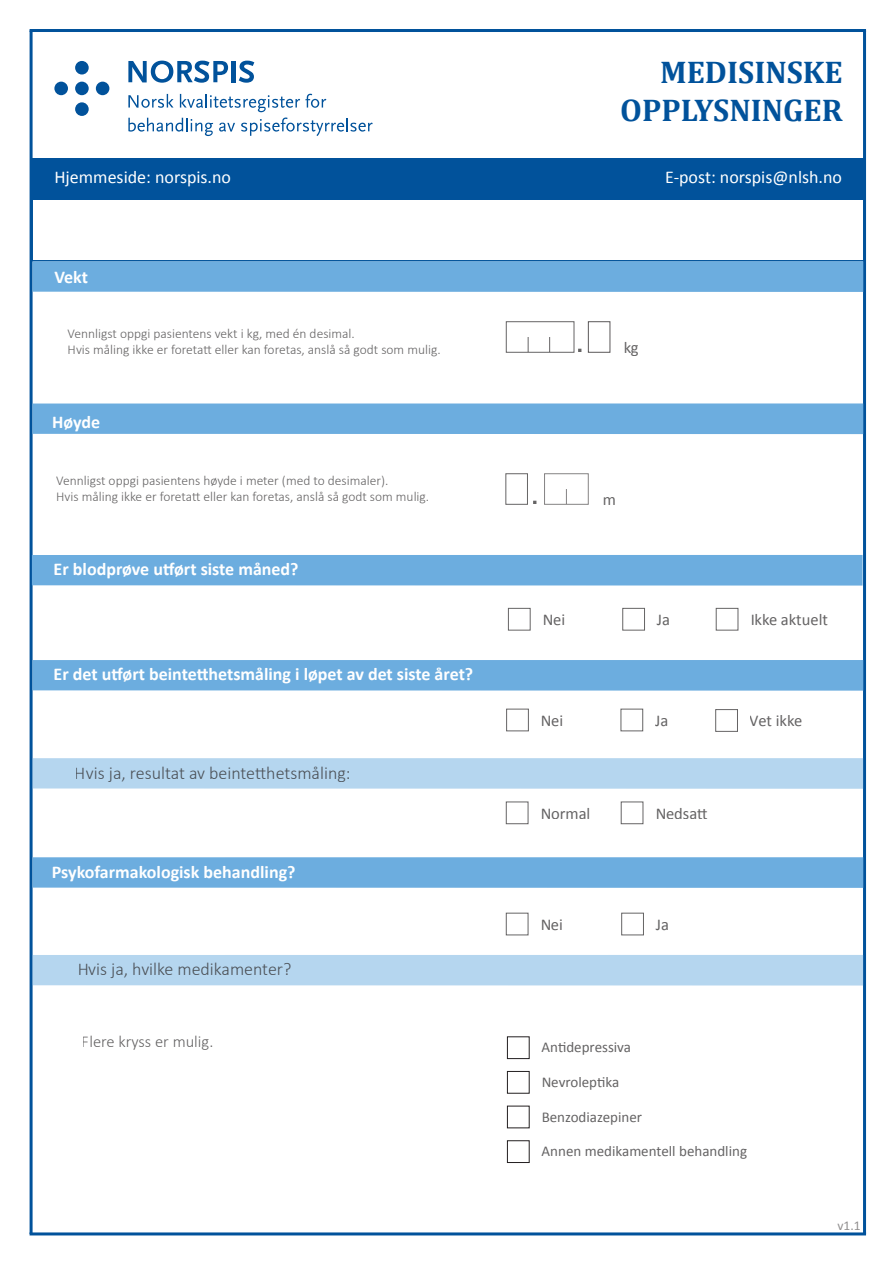
<style>
.page{position:relative;width:893px;height:1263px;background:#fff}
.page>*{position:absolute;margin:0;border:0;box-sizing:border-box;transform-origin:0 0}
.t1{font:700 31.5px "Cambria";color:#01529b}
.t2{font:700 21px "Rockwell";color:#312f30}
.t3{font:700 18px "Calibri";color:#fff}
.t4{font:300 18px "Calibri";color:#312f30}
.t5{font:18px "Calibri";color:#fff}
.t6{font:16.5px "Calibri";color:#312f30}
.t7{font:300 16.5px "Calibri";color:#312f30}
.t8{font:15px "Calibri";color:#312f30}
.t9{font:300 13.5px/16.2px "Calibri";color:#312f30}
.t10{font:13.5px "Calibri";color:#231f20}
</style>
<div class="page">
<hr style="left:30px;top:31px;width:3px;height:1203px;background:#01529b">
<hr style="left:30px;top:1232px;width:836px;height:3px;background:#01529b">
<hr style="left:863px;top:31px;width:3px;height:1203px;background:#01529b">
<hr style="left:30px;top:29px;width:836px;height:3px;background:#01529b">
<div style="left:506px;top:473px;width:22px;height:31px;border:1px solid #312f30"></div>
<div style="left:507px;top:1036px;width:22px;height:23px;border:1px solid #231f20"></div>
<div style="left:507px;top:1071px;width:22px;height:22px;border:1px solid #231f20"></div>
<div style="left:507px;top:1140px;width:22px;height:23px;border:1px solid #231f20"></div>
<div style="left:31px;top:198px;width:834px;height:63px;border:2px solid #01529a"></div>
<div style="left:75px;top:61px;width:14px;height:14px;background:#01529b;border-radius:50%"></div>
<div style="left:75px;top:82px;width:14px;height:13px;background:#01529b;border-radius:50%"></div>
<div style="left:54px;top:82px;width:14px;height:13px;background:#01529b;border-radius:50%"></div>
<div style="left:96px;top:82px;width:13px;height:13px;background:#01529b;border-radius:50%"></div>
<div style="left:75px;top:102px;width:14px;height:14px;background:#01529b;border-radius:50%"></div>
<svg style="left:128px;top:61px;width:100px;height:22px"></svg>
<hr style="left:231px;top:61px;width:4px;height:21px;background:#01529b">
<svg style="left:239px;top:61px;width:15px;height:22px"></svg>
<svg style="left:128px;top:94px;width:45px;height:14px"></svg>
<svg style="left:180px;top:94px;width:146px;height:18px"></svg>
<svg style="left:128px;top:118px;width:85px;height:18px"></svg>
<svg style="left:219px;top:123px;width:16px;height:9px"></svg>
<svg style="left:241px;top:118px;width:132px;height:18px"></svg>
<div style="left:31px;top:158px;width:833px;height:41px;background:#01529b"></div>
<svg style="left:566px;top:489px;width:1px;height:15px"></svg>
<svg style="left:528px;top:337px;width:1px;height:15px"></svg>
<svg style="left:549px;top:337px;width:1px;height:15px"></svg>
<div style="left:33px;top:261px;width:830px;height:31px;background:#6caddf"></div>
<div style="left:33px;top:403px;width:830px;height:31px;background:#6caddf"></div>
<div style="left:32px;top:555px;width:831px;height:30px;background:#6caddf"></div>
<div style="left:33px;top:660px;width:830px;height:31px;background:#6caddf"></div>
<div style="left:33px;top:758px;width:830px;height:31px;background:#b5d6ef"></div>
<div style="left:33px;top:857px;width:830px;height:31px;background:#6caddf"></div>
<div style="left:33px;top:955px;width:830px;height:30px;background:#b5d6ef"></div>
<p class="t1" style="left:660px;top:50px;width:184px">MEDISINSKE</p>
<p class="t1" style="left:620px;top:88px;width:224px">OPPLYSNINGER</p>
<p class="t5" style="left:54px;top:166px;width:178px">Hjemmeside: norspis.no</p>
<p class="t5" style="left:665px;top:166px;width:178px">E-post: norspis@nlsh.no</p>
<p class="t3" style="left:54px;top:265px;width:35px">Vekt</p>
<p class="t9" style="left:68px;top:325px;width:374px">Vennligst oppgi pasientens vekt i kg, med én desimal.<br>Hvis måling ikke er foretatt eller kan foretas, anslå så godt som mulig.</p>
<p class="t3" style="left:52px;top:410px;width:50px">Høyde</p>
<p class="t9" style="left:56px;top:472px;width:374px">Vennligst oppgi pasientens høyde i meter (med to desimaler).<br>Hvis måling ikke er foretatt eller kan foretas, anslå så godt som mulig.</p>
<p class="t3" style="left:54px;top:557px;width:246px">Er blodprøve utført siste måned?</p>
<p class="t3" style="left:54px;top:663px;width:421px">Er det utført beintetthetsmåling i løpet av det siste året?</p>
<h3 class="t4" style="left:75px;top:762px;width:277px">Hvis ja, resultat av beintetthetsmåling:</h3>
<p class="t3" style="left:52px;top:861px;width:245px">Psykofarmakologisk behandling?</p>
<h3 class="t4" style="left:77px;top:958px;width:216px">Hvis ja, hvilke medikamenter?</h3>
<p class="t7" style="left:82px;top:1031px;width:133px">Flere kryss er mulig.</p>
<h2 class="t2" style="left:577px;top:332px;width:9px">.</h2>
<p class="t6" style="left:623px;top:337px;width:17px">kg</p>
<h2 class="t2" style="left:532px;top:484px;width:9px">.</h2>
<p class="t6" style="left:602px;top:489px;width:15px">m</p>
<p class="t6" style="left:543px;top:609px;width:24px">Nei</p>
<p class="t6" style="left:657px;top:609px;width:15px">Ja</p>
<p class="t6" style="left:750px;top:609px;width:79px">Ikke aktuelt</p>
<p class="t6" style="left:541px;top:710px;width:24px">Nei</p>
<p class="t6" style="left:655px;top:710px;width:15px">Ja</p>
<p class="t6" style="left:540px;top:803px;width:51px">Normal</p>
<p class="t6" style="left:655px;top:803px;width:54px">Nedsatt</p>
<p class="t6" style="left:540px;top:914px;width:24px">Nei</p>
<p class="t6" style="left:656px;top:914px;width:15px">Ja</p>
<p class="t6" style="left:750px;top:710px;width:54px">Vet ikke</p>
<p class="t8" style="left:542px;top:1038px;width:91px">Antidepressiva</p>
<p class="t8" style="left:542px;top:1073px;width:79px">Nevroleptika</p>
<p class="t8" style="left:542px;top:1107px;width:102px">Benzodiazepiner</p>
<p class="t8" style="left:542px;top:1142px;width:207px">Annen medikamentell behandling</p>
<p class="t10" style="left:837px;top:1217px;width:25px">v1.1</p>
</div>
